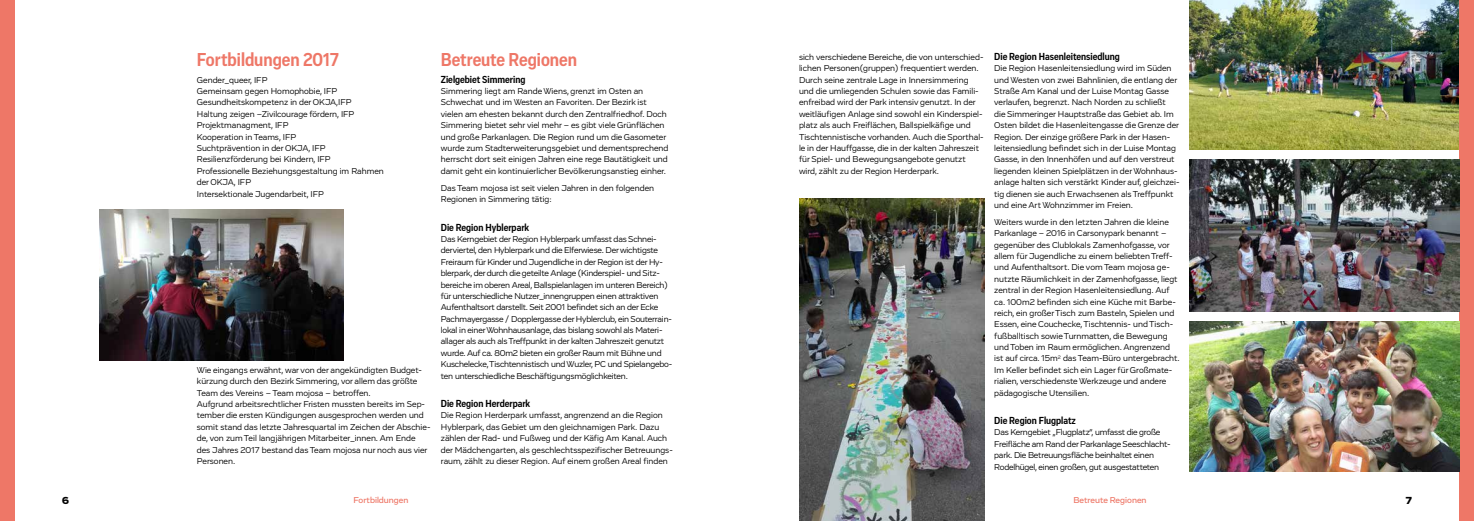
<style>
.page{position:relative;width:1474px;height:521px;background:#fff}
.page>*{position:absolute;margin:0;border:0;box-sizing:border-box;transform-origin:0 0}
.t1{font:700 19.25px "Vito Condensed";color:#ee7767}
.t2{font:700 10.5px "Vito Condensed";color:#000}
.t3{font:900 10.5px "Vito";color:#000}
.t4{font:8.75px/11.4px "Vito";color:#000}
.t5{font:8.75px/11.4px "Vito";letter-spacing:-.02em;color:#000}
.t6{font:500 8.75px "Vito";color:#ee7767}
</style>
<div class="page">
<div style="left:1458px;top:0;width:15px;height:521px;background:#ee7767"></div>
<div style="left:0;top:0;width:15px;height:521px;background:#ee7767"></div>
<img style="left:99px;top:209px;width:244px;height:151px">
<img style="left:1189px;top:159px;width:270px;height:152px">
<img style="left:1189px;top:0;width:269px;height:150px">
<img style="left:799px;top:199px;width:185px;height:322px">
<img style="left:1189px;top:321px;width:269px;height:150px">
<h1 class="t1" style="left:197px;top:48px;width:143px">Fortbildungen 2017</h1>
<p class="t4" style="left:197px;top:74px;width:188px">Gender_queer, IFP<br>Gemeinsam gegen Homophobie, IFP<br>Gesundheitskompetenz in der OKJA,IFP<br>Haltung zeigen –Zivilcourage fördern, IFP<br>Projektmanagment, IFP<br>Kooperation in Teams, IFP<br>Suchtprävention in der OKJA, IFP<br>Resilienzförderung bei Kindern, IFP<br>Professionelle Beziehungsgestaltung im Rahmen der OKJA, IFP<br>Intersektionale Jugendarbeit, IFP</p>
<p class="t4" style="left:197px;top:364px;width:235px">Wie eingangs erwähnt, war von der angekündigten Budget&shy;kürzung durch den Bezirk Simmering, vor allem das größte Team des Vereins – Team mojosa – betroffen.<br>Aufgrund arbeitsrechtlicher Fristen mussten bereits im Sep&shy;tember die ersten Kündigungen ausgesprochen werden und somit stand das letzte Jahresquartal im Zeichen der Abschie&shy;de, von zum Teil langjährigen Mitarbeiter_innen. Am Ende des Jahres 2017 bestand das Team mojosa nur noch aus vier Personen.</p>
<h1 class="t1" style="left:441px;top:48px;width:138px">Betreute Regionen</h1>
<p class="t2" style="left:441px;top:73px;width:86px">Zielgebiet Simmering</p>
<p class="t4" style="left:441px;top:85px;width:229px">Simmering liegt am Rande Wiens, grenzt im Osten an Schwechat und im Westen an Favoriten. Der Bezirk ist vielen am ehesten bekannt durch den Zentralfriedhof. Doch Simmering bietet sehr viel mehr – es gibt viele Grünflächen und große Parkanlagen. Die Region rund um die Gasometer wurde zum Stadterweiterungsgebiet und dementsprechend herrscht dort seit einigen Jahren eine rege Bautätigkeit und damit geht ein kontinuierlicher Bevölkerungsanstieg einher.</p>
<p class="t4" style="left:441px;top:182px;width:215px">Das Team mojosa ist seit vielen Jahren in den folgenden<br>Regionen in Simmering tätig:</p>
<p class="t2" style="left:441px;top:221px;width:90px">Die Region Hyblerpark</p>
<p class="t5" style="left:441px;top:233px;width:233px">Das Kerngebiet der Region Hyblerpark umfasst das Schnei&shy;derviertel, den Hyblerpark und die Elferwiese. Der wichtigste Freiraum für Kinder und Jugendliche in der Region ist der Hy&shy;blerpark, der durch die geteilte Anlage (Kinderspiel- und Sitz&shy;bereiche im oberen Areal, Ballspielanlagen im unteren Bereich) für unterschiedliche Nutzer_innengruppen einen attraktiven Aufenthaltsort darstellt. Seit 2001 befindet sich an der Ecke Pachmayergasse / Dopplergasse der Hyblerclub, ein Souterrain&shy;lokal in einer Wohnhausanlage, das bislang sowohl als Materi&shy;allager als auch als Treffpunkt in der kalten Jahreszeit genutzt wurde. Auf ca. 80m2 bieten ein großer Raum mit Bühne und Kuschelecke, Tischtennistisch und Wuzler, PC und Spielangebo&shy;ten unterschiedliche Beschäftigungsmöglichkeiten.</p>
<p class="t2" style="left:441px;top:397px;width:91px">Die Region Herderpark</p>
<p class="t4" style="left:441px;top:410px;width:233px">Die Region Herderpark umfasst, angrenzend an die Region Hyblerpark, das Gebiet um den gleichnamigen Park. Dazu zählen der Rad- und Fußweg und der Käfig Am Kanal. Auch der Mädchengarten, als geschlechtsspezifischer Betreuungs&shy;raum, zählt zu dieser Region. Auf einem großen Areal finden</p>
<p class="t4" style="left:799px;top:51px;width:186px">sich verschiedene Bereiche, die von unterschied&shy;lichen Personen(gruppen) frequentiert werden.<br>Durch seine zentrale Lage in Innersimmering und die umliegenden Schulen sowie das Famili&shy;enfreibad wird der Park intensiv genutzt. In der weitläufigen Anlage sind sowohl ein Kinderspiel&shy;platz als auch Freiflächen, Ballspielkäfige und Tischtennistische vorhanden. Auch die Sporthal&shy;le in der Hauffgasse, die in der kalten Jahreszeit für Spiel- und Bewegungsangebote genutzt wird, zählt zu der Region Herderpark.</p>
<p class="t2" style="left:994px;top:50px;width:127px">Die Region Hasenleitensiedlung</p>
<p class="t4" style="left:994px;top:63px;width:187px">Die Region Hasenleitensiedlung wird im Süden und Westen von zwei Bahnlinien, die entlang der Straße Am Kanal und der Luise Montag Gasse verlaufen, begrenzt. Nach Norden zu schließt<br>die Simmeringer Hauptstraße das Gebiet ab. Im Osten bildet die Hasenleitengasse die Grenze der Region. Der einzige größere Park in der Hasen&shy;leitensiedlung befindet sich in der Luise Montag Gasse, in den Innenhöfen und auf den verstreut liegenden kleinen Spielplätzen in der Wohnhaus&shy;anlage halten sich verstärkt Kinder auf, gleichzei&shy;tig dienen sie auch Erwachsenen als Treffpunkt und eine Art Wohnzimmer im Freien.</p>
<p class="t4" style="left:994px;top:216px;width:187px">Weiters wurde in den letzten Jahren die kleine Parkanlage – 2016 in Carsonypark benannt – gegenüber des Clublokals Zamenhofgasse, vor allem für Jugendliche zu einem beliebten Treff&shy;und Aufenthaltsort. Die vom Team mojosa ge&shy;nutzte Räumlichkeit in der Zamenhofgasse, liegt zentral in der Region Hasenleitensiedlung. Auf ca. 100m2 befinden sich eine Küche mit Barbe&shy;reich, ein großer Tisch zum Basteln, Spielen und Essen, eine Couchecke, Tischtennis- und Tisch&shy;fußballtisch sowie Turnmatten, die Bewegung und Toben im Raum ermöglichen. Angrenzend ist auf circa. 15m<sup>2</sup> das Team-Büro untergebracht.<br>Im Keller befindet sich ein Lager für Großmate&shy;rialien, verschiedenste Werkzeuge und andere pädagogische Utensilien.</p>
<p class="t2" style="left:994px;top:414px;width:83px">Die Region Flugplatz</p>
<p class="t5" style="left:994px;top:427px;width:178px">Das Kerngebiet „Flugplatz“, umfasst die große Freifläche am Rand der Parkanlage Seeschlacht&shy;park. Die Betreuungsfläche beinhaltet einen Rodelhügel, einen großen, gut ausgestatteten</p>
<p class="t3" style="left:62px;top:494px;width:8px">6</p>
<p class="t6" style="left:353px;top:494px;width:56px">Fortbildungen</p>
<p class="t6" style="left:1073px;top:494px;width:75px">Betreute Regionen</p>
<p class="t3" style="left:1405px;top:494px;width:8px">7</p>
</div>
